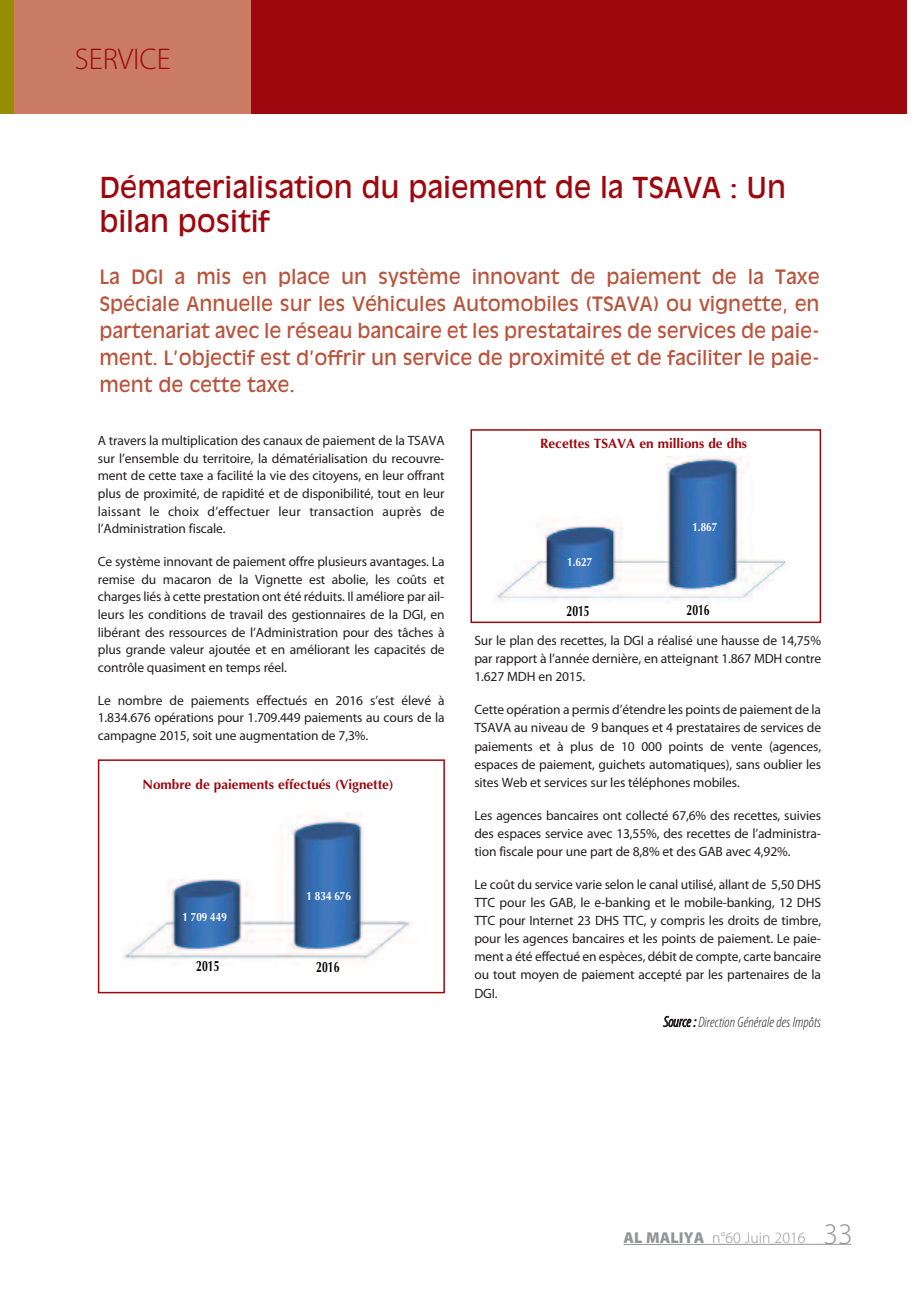
<style>
.page{position:relative;width:919px;height:1289px;background:#fff}
.page>*{position:absolute;margin:0;border:0;box-sizing:border-box;transform-origin:0 0}
.t1{font:300 30px "Myriad Pro";color:#9d070d}
.t2{font:28.5px/34.2px "Antique Olive";color:#9d070d}
.t3{font:19.5px/27px "Antique Olive";color:#b8543c;text-align:justify}
.t4{font:300 15.75px "Myriad Pro";letter-spacing:.005em;color:#939598}
.t5{font:italic 300 condensed 15px "Myriad Pro";color:#231f20}
.t6{font:700 15px "Optima";color:#000;scale:.69 1}
.t7{font:13.5px/18.1px "Myriad Pro";letter-spacing:-.01em;color:#231f20;text-align:justify}
.t8{font:700 13.5px "Optima";color:#9d070d}
.t9{font:700 12px "Optima";color:#fff;scale:.83 1}
.s1{font-weight:900}
.s2{font-size:30px}
</style>
<div class="page">
<img style="left:123px;top:813px;width:289px;height:148px">
<div style="left:98px;top:759px;width:347px;height:234px;border:2px solid #9d070d"></div>
<img style="left:494px;top:456px;width:293px;height:147px">
<div style="left:470px;top:429px;width:351px;height:194px;border:2px solid #9d070d"></div>
<div style="left:0;top:0;width:251px;height:114px;background:#cb7c64"></div>
<div style="left:251px;top:0;width:655px;height:114px;background:#9d070d"></div>
<div style="left:0;top:0;width:14px;height:114px;background:#968d00"></div>
<hr style="left:623px;top:1243px;width:228px;height:1px;background:#939598">
<p class="t1" style="left:75px;top:48px;width:97px">SERVICE</p>
<p class="t2" style="left:99px;top:171px;width:688px">Dématerialisation du paiement de la TSAVA : Un bilan positif</p>
<p class="t3" style="left:99px;top:264px;width:721px">La DGI a mis en place un système innovant de paiement de la Taxe Spéciale Annuelle sur les Véhicules Automobiles (TSAVA) ou vignette, en partenariat avec le réseau bancaire et les prestataires de services de paie&shy;ment. L’objectif est d’offrir un service de proximité et de faciliter le paie&shy;ment de cette taxe.</p>
<p class="t7" style="left:98px;top:432px;width:348px;line-height:17.7px">A travers la multiplication des canaux de paiement de la TSAVA sur l’ensemble du territoire, la dématérialisation du recouvre&shy;ment de cette taxe a facilité la vie des citoyens, en leur offrant plus de proximité, de rapidité et de disponibilité, tout en leur laissant le choix d’effectuer leur transaction auprès de l’Administration fiscale.</p>
<p class="t7" style="left:98px;top:553px;width:348px;line-height:17.7px">Ce système innovant de paiement offre plusieurs avantages. La remise du macaron de la Vignette est abolie, les coûts et charges liés à cette prestation ont été réduits. Il améliore par ail&shy;leurs les conditions de travail des gestionnaires de la DGI, en libérant des ressources de l’Administration pour des tâches à plus grande valeur ajoutée et en améliorant les capacités de contrôle quasiment en temps réel.</p>
<p class="t7" style="left:98px;top:692px;width:348px;line-height:17.7px">Le nombre de paiements effectués en 2016 s’est élevé à 1.834.676 opérations pour 1.709.449 paiements au cours de la campagne 2015, soit une augmentation de 7,3%.</p>
<p class="t8" style="left:143px;top:776px;width:252px">Nombre de paiements effectués (Vignette)</p>
<p class="t9" style="left:182px;top:909px;width:55px">1 709 449</p>
<p class="t9" style="left:306px;top:888px;width:55px">1 834 676</p>
<p class="t6" style="left:196px;top:957px;width:35px">2015</p>
<p class="t6" style="left:316px;top:958px;width:35px">2016</p>
<p class="t8" style="left:540px;top:436px;width:208px">Recettes TSAVA en millions de dhs</p>
<p class="t9" style="left:567px;top:555px;width:32px">1.627</p>
<p class="t9" style="left:692px;top:520px;width:32px">1.867</p>
<p class="t6" style="left:566px;top:602px;width:35px">2015</p>
<p class="t6" style="left:686px;top:601px;width:35px">2016</p>
<p class="t7" style="left:474px;top:632px;width:348px">Sur le plan des recettes, la DGI a réalisé une hausse de 14,75% par rapport à l’année dernière, en atteignant 1.867 MDH contre 1.627 MDH en 2015.</p>
<p class="t7" style="left:474px;top:702px;width:348px">Cette opération a permis d’étendre les points de paiement de la TSAVA au niveau de 9 banques et 4 prestataires de services de paiements et à plus de 10 000 points de vente (agences, espaces de paiement, guichets automatiques), sans oublier les sites Web et services sur les téléphones mobiles.</p>
<p class="t7" style="left:474px;top:807px;width:348px">Les agences bancaires ont collecté 67,6% des recettes, suivies des espaces service avec 13,55%, des recettes de l’administra&shy;tion fiscale pour une part de 8,8% et des GAB avec 4,92%.</p>
<p class="t7" style="left:474px;top:876px;width:348px">Le coût du service varie selon le canal utilisé, allant de 5,50 DHS TTC pour les GAB, le e-banking et le mobile-banking, 12 DHS TTC pour Internet 23 DHS TTC, y compris les droits de timbre, pour les agences bancaires et les points de paiement. Le paie&shy;ment a été effectué en espèces, débit de compte, carte bancaire ou tout moyen de paiement accepté par les partenaires de la DGI.</p>
<p class="t5" style="left:663px;top:1016px;width:159px">Source : Direction Générale des Impôts</p>
<p class="t4" style="left:623px;top:1231px;width:231px"><span class="s1">AL MALIYA</span> n°60 Juin 2016 <span class="s2">33</span></p>
</div>
